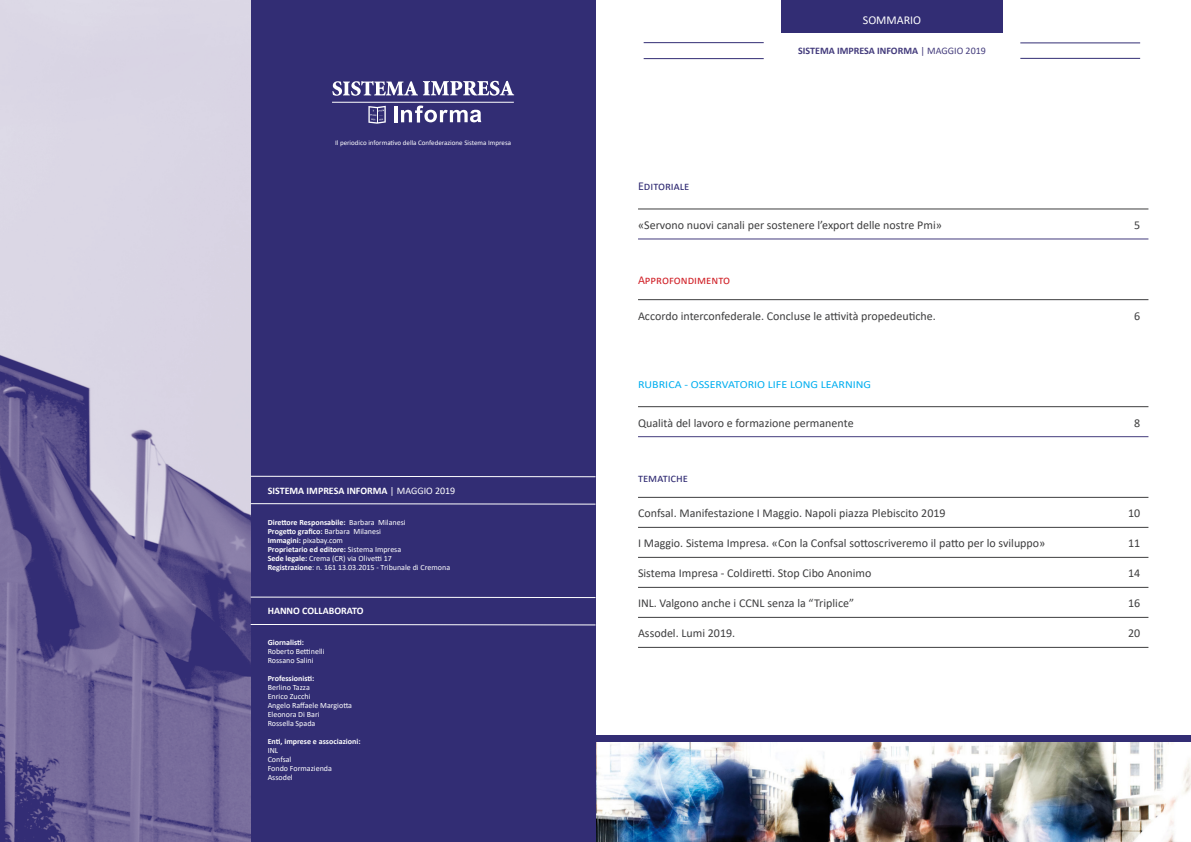
<style>
.page{position:relative;width:1191px;height:842px;background:#fff}
.page>*{position:absolute;margin:0;border:0;box-sizing:border-box;transform-origin:0 0}
.t1{font:12px "Calibri";color:#3e3e3f}
.testo{font:12px "Calibri";color:#322d74}
.t2{font:12px "Calibri";color:#d1232a}
.t3{font:12px "Calibri";color:#fff}
.t4{font:10.8px "Calibri";color:#00aeef;scale:1.11 1}
.data{font:700 10px "Calibri";color:#fff}
.data-2{font:700 10px "Calibri";color:#433b7c}
.didascalia{font:8px/9px "Calibri";color:#fff}
.didascalia-2{font:700 8px "Calibri";color:#fff}
.t5{font:7px "Calibri";color:#fff}
.s1{font-weight:400}
.s2{font-weight:700}
</style>
<div class="page">
<hr style="left:643px;top:58px;width:120px;height:1px;background:#322d74">
<hr style="left:643px;top:42px;width:120px;height:1px;background:#322d74">
<hr style="left:1020px;top:58px;width:120px;height:1px;background:#322d74">
<hr style="left:1020px;top:43px;width:120px;height:1px;background:#322d74">
<div style="left:781px;top:0;width:221px;height:33px;background:#322d74"></div>
<div style="left:595px;top:736px;width:596px;height:7px;background:#322d74"></div>
<img style="left:595px;top:743px;width:596px;height:99px">
<svg style="left:0;top:0;width:251px;height:842px;background:#a59ebe"></svg>
<div style="left:251px;top:0;width:344px;height:842px;background:#322d74"></div>
<svg style="left:250px;top:476px;width:346px;height:1px"></svg>
<svg style="left:250px;top:597px;width:346px;height:1px"></svg>
<svg style="left:250px;top:503px;width:346px;height:1px"></svg>
<svg style="left:250px;top:624px;width:346px;height:1px"></svg>
<svg style="left:332px;top:81px;width:182px;height:15px"></svg>
<svg style="left:368px;top:106px;width:18px;height:18px"></svg>
<hr style="left:394px;top:106px;width:3px;height:16px;background:#fff">
<svg style="left:401px;top:106px;width:80px;height:17px"></svg>
<hr style="left:332px;top:102px;width:182px;height:1px;background:#fff">
<hr style="left:638px;top:209px;width:510px;height:1px;background:#3e3e3f">
<hr style="left:638px;top:239px;width:510px;height:1px;background:#433b7c">
<hr style="left:638px;top:299px;width:510px;height:1px;background:#3e3e3f">
<hr style="left:638px;top:406px;width:510px;height:1px;background:#3e3e3f">
<hr style="left:638px;top:436px;width:510px;height:1px;background:#433b7c">
<hr style="left:638px;top:497px;width:510px;height:1px;background:#3e3e3f">
<hr style="left:638px;top:527px;width:510px;height:1px;background:#3e3e3f">
<hr style="left:638px;top:557px;width:510px;height:1px;background:#3e3e3f">
<hr style="left:638px;top:587px;width:510px;height:1px;background:#3e3e3f">
<hr style="left:638px;top:617px;width:510px;height:1px;background:#3e3e3f">
<hr style="left:638px;top:647px;width:510px;height:1px;background:#3e3e3f">
<p class="t5" style="left:335px;top:138px;width:177px">Il periodico informativo della Confederazione Sistema Impresa</p>
<p class="data" style="left:268px;top:483px;width:189px">SISTEMA IMPRESA INFORMA <span class="s1">| MAGGIO 2019</span></p>
<p class="didascalia" style="left:268px;top:518px;width:184px"><span class="s2">Direttore Responsabile:</span> Barbara Milanesi<br><span class="s2">Progetto grafico:</span> Barbara Milanesi<br><span class="s2">Immagini:</span> pixabay.com<br><span class="s2">Proprietario ed editore:</span> Sistema Impresa<br><span class="s2">Sede legale:</span> Crema (CR) via Olivetti 17<br><span class="s2">Registrazione</span>: n. 161 13.03.2015 - Tribunale di Cremona</p>
<p class="data" style="left:268px;top:604px;width:97px">HANNO COLLABORATO</p>
<p class="didascalia-2" style="left:268px;top:636px;width:38px">Giornalisti:</p>
<p class="didascalia" style="left:268px;top:646px;width:58px">Roberto Bettinelli</p>
<p class="didascalia" style="left:268px;top:655px;width:47px">Rossano Salini</p>
<p class="didascalia-2" style="left:268px;top:672px;width:48px">Professionisti:</p>
<p class="didascalia" style="left:268px;top:682px;width:44px">Berlino Tazza</p>
<p class="didascalia" style="left:268px;top:691px;width:44px">Enrico Zucchi</p>
<p class="didascalia" style="left:268px;top:700px;width:86px">Angelo Raffaele Margiotta</p>
<p class="didascalia" style="left:268px;top:709px;width:53px">Eleonora Di Bari</p>
<p class="didascalia" style="left:268px;top:718px;width:49px">Rossella Spada</p>
<p class="didascalia-2" style="left:268px;top:735px;width:94px">Enti, imprese e associazioni:</p>
<p class="didascalia" style="left:268px;top:745px;width:12px">INL</p>
<p class="didascalia" style="left:268px;top:754px;width:25px">Confsal</p>
<p class="didascalia" style="left:268px;top:763px;width:66px">Fondo Formazienda</p>
<p class="didascalia" style="left:268px;top:772px;width:27px">Assodel</p>
<p class="t3" style="left:863px;top:12px;width:60px">SOMMARIO</p>
<p class="data-2" style="left:798px;top:44px;width:189px">SISTEMA IMPRESA INFORMA <span class="s1">| MAGGIO 2019</span></p>
<p class="testo" style="left:638px;top:178px;width:53px">Editoriale</p>
<p class="t1" style="left:638px;top:217px;width:305px">«Servono nuovi canali per sostenere l’export delle nostre Pmi»</p>
<p class="t1" style="left:1134px;top:217px;width:8px">5</p>
<p class="t2" style="left:638px;top:272px;width:93px">Approfondimento</p>
<p class="t1" style="left:638px;top:307px;width:299px">Accordo interconfederale. Concluse le attività propedeutiche.</p>
<p class="t1" style="left:1134px;top:307px;width:8px">6</p>
<p class="t4" style="left:638px;top:377px;width:211px">RUBRICA - OSSERVATORIO LIFE LONG LEARNING</p>
<p class="t1" style="left:638px;top:414px;width:217px">Qualità del lavoro e formazione permanente</p>
<p class="t1" style="left:1134px;top:414px;width:8px">8</p>
<p class="testo" style="left:638px;top:469px;width:52px">tematiche</p>
<p class="t1" style="left:638px;top:505px;width:309px">Confsal. Manifestazione I Maggio. Napoli piazza Plebiscito 2019</p>
<p class="t1" style="left:1128px;top:505px;width:14px">10</p>
<p class="t1" style="left:638px;top:535px;width:409px">I Maggio. Sistema Impresa. «Con la Confsal sottoscriveremo il patto per lo sviluppo»</p>
<p class="t1" style="left:1128px;top:535px;width:14px">11</p>
<p class="t1" style="left:638px;top:565px;width:235px">Sistema Impresa - Coldiretti. Stop Cibo Anonimo</p>
<p class="t1" style="left:1128px;top:565px;width:14px">14</p>
<p class="t1" style="left:638px;top:595px;width:217px">INL. Valgono anche i CCNL senza la “Triplice”</p>
<p class="t1" style="left:1128px;top:595px;width:14px">16</p>
<p class="t1" style="left:638px;top:625px;width:99px">Assodel. Lumi 2019.</p>
<p class="t1" style="left:1128px;top:625px;width:14px">20</p>
</div>
